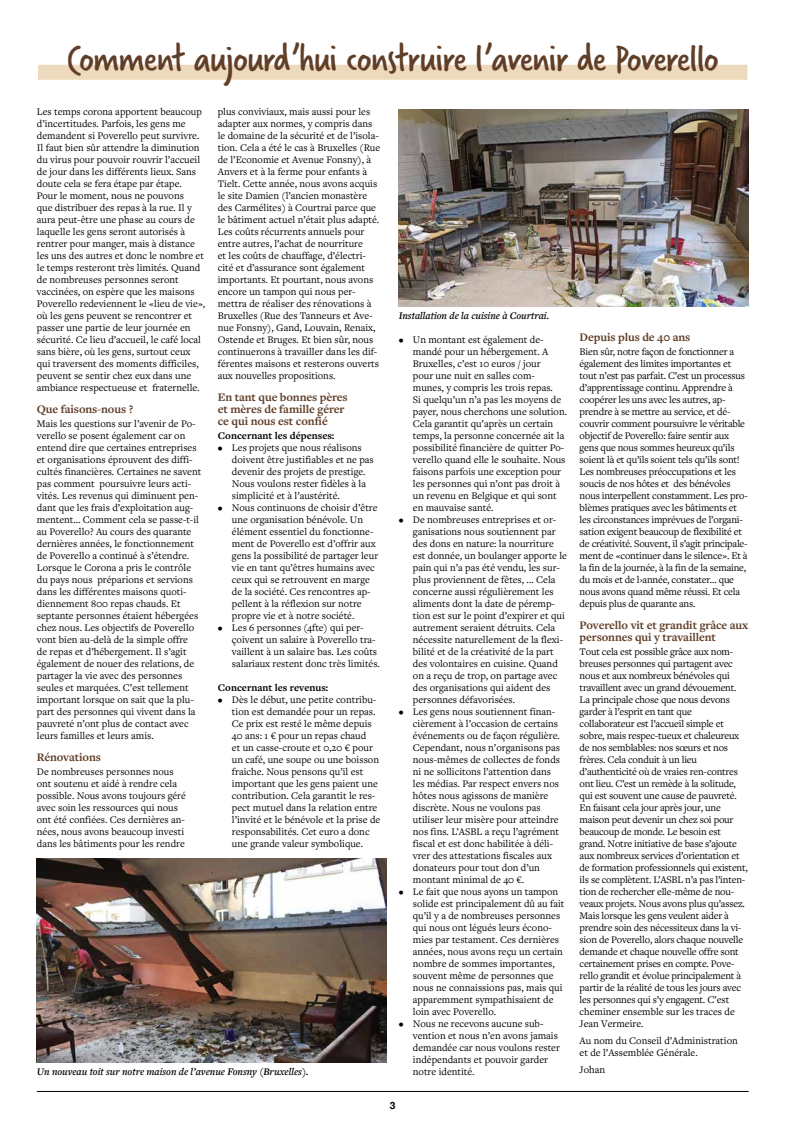
<style>
.page{position:relative;width:794px;height:1134px;background:#fff}
.page>*{position:absolute;margin:0;border:0;box-sizing:border-box;transform-origin:0 0}
.t1{font:41px "Verveine";letter-spacing:-.02em;color:#603e27}
.t2{font:700 12px/12px "Freight Text Pro";letter-spacing:-.01em;color:#603e27}
.t3{font:10.5px/12px "Freight Text Pro";color:#000}
.t4{font:10.5px/12px "Freight Text Pro";letter-spacing:-.02em;color:#000}
.t5{font:italic 600 10.5px "Freight Text Pro";letter-spacing:-.005em;color:#000}
.t6{font:700 10.5px "Freight Text Pro";color:#000}
.t7{font:700 10px "Helvetica Neue";color:#000}
</style>
<div class="page">
<hr style="left:37px;top:1091px;width:711px;height:1px;background:#000">
<div style="left:38px;top:65px;width:709px;height:15px;background:#edd9bb"></div>
<img style="left:399px;top:109px;width:349px;height:198px">
<img style="left:37px;top:859px;width:350px;height:204px">
<h1 class="t1" style="left:67px;top:31px;width:653px">Comment aujourd’hui construire l’avenir de Poverello</h1>
<p class="t3" style="left:37px;top:105px;width:170px">Les temps corona apportent beaucoup d’incertitudes. Parfois, les gens me demandent si Poverello peut survivre.<br>Il faut bien sûr attendre la diminution du virus pour pouvoir rouvrir l’accueil de jour dans les différents lieux. Sans doute cela se fera étape par étape.<br>Pour le moment, nous ne pouvons<br>que distribuer des repas à la rue. Il y aura peut-être une phase au cours de laquelle les gens seront autorisés à rentrer pour manger, mais à distance les uns des autres et donc le nombre et le temps resteront très limités. Quand de nombreuses personnes seront vaccinées, on espère que les maisons Poverello redeviennent le «lieu de vie», où les gens peuvent se rencontrer et passer une partie de leur journée en sécurité. Ce lieu d’accueil, le café local sans bière, où les gens, surtout ceux qui traversent des moments difficiles, peuvent se sentir chez eux dans une ambiance respectueuse et fraternelle.</p>
<p class="t2" style="left:37px;top:402px;width:98px">Que faisons-nous ?</p>
<p class="t3" style="left:37px;top:417px;width:166px">Mais les questions sur l’avenir de Po&shy;verello se posent également car on entend dire que certaines entreprises et organisations éprouvent des diffi&shy;cultés financières. Certaines ne savent pas comment poursuivre leurs acti&shy;vités. Les revenus qui diminuent pen&shy;dant que les frais d’exploitation aug&shy;mentent… Comment cela se passe-t-il au Poverello? Au cours des quarante dernières années, le fonctionnement de Poverello a continué à s’étendre.<br>Lorsque le Corona a pris le contrôle du pays nous préparions et servions dans les différentes maisons quoti&shy;diennement 800 repas chauds. Et septante personnes étaient hébergées chez nous. Les objectifs de Poverello vont bien au-delà de la simple offre<br>de repas et d’hébergement. Il s’agit également de nouer des relations, de partager la vie avec des personnes seules et marquées. C’est tellement important lorsque on sait que la plu&shy;part des personnes qui vivent dans la pauvreté n’ont plus de contact avec leurs familles et leurs amis.</p>
<p class="t2" style="left:37px;top:750px;width:66px">Rénovations</p>
<p class="t3" style="left:37px;top:765px;width:151px">De nombreuses personnes nous ont soutenu et aidé à rendre cela possible. Nous avons toujours géré avec soin les ressources qui nous ont été confiées. Ces dernières an&shy;nées, nous avons beaucoup investi dans les bâtiments pour les rendre</p>
<p class="t3" style="left:218px;top:105px;width:164px">plus conviviaux, mais aussi pour les adapter aux normes, y compris dans le domaine de la sécurité et de l’isola&shy;tion. Cela a été le cas à Bruxelles (Rue de l’Economie et Avenue Fonsny), à Anvers et à la ferme pour enfants à Tielt. Cette année, nous avons acquis le site Damien (l’ancien monastère des Carmélites) à Courtrai parce que le bâtiment actuel n’était plus adapté.<br>Les coûts récurrents annuels pour entre autres, l’achat de nourriture<br>et les coûts de chauffage, d’électri&shy;cité et d’assurance sont également importants. Et pourtant, nous avons encore un tampon qui nous per&shy;mettra de réaliser des rénovations à Bruxelles (Rue des Tanneurs et Ave&shy;nue Fonsny), Gand, Louvain, Renaix, Ostende et Bruges. Et bien sûr, nous continuerons à travailler dans les dif&shy;férentes maisons et resterons ouverts aux nouvelles propositions.</p>
<p class="t2" style="left:218px;top:390px;width:131px">En tant que bonnes pères et mères de famille gérer ce qui nous est confié</p>
<p class="t6" style="left:218px;top:428px;width:118px">Concernant les dépenses:</p>
<p class="t3" style="left:232px;top:441px;width:143px;text-indent:-14px">• Les projets que nous réalisons doivent être justifiables et ne pas devenir des projets de prestige.<br>Nous voulons rester fidèles à la simplicité et à l’austérité.</p>
<p class="t3" style="left:232px;top:501px;width:148px;text-indent:-14px">• Nous continuons de choisir d’être une organisation bénévole. Un élément essentiel du fonctionne&shy;ment de Poverello est d’offrir aux gens la possibilité de partager leur vie en tant qu’êtres humains avec ceux qui se retrouvent en marge de la société. Ces rencontres ap&shy;pellent à la réflexion sur notre propre vie et à notre société.</p>
<p class="t3" style="left:232px;top:621px;width:149px;text-indent:-14px">• Les 6 personnes (4fte) qui per&shy;çoivent un salaire à Poverello tra&shy;vaillent à un salaire bas. Les coûts salariaux restent donc très limités.</p>
<p class="t6" style="left:218px;top:680px;width:112px">Concernant les revenus:</p>
<p class="t3" style="left:232px;top:693px;width:150px;text-indent:-14px">• Dès le début, une petite contribu&shy;tion est demandée pour un repas.<br>Ce prix est resté le même depuis<br>40 ans: 1 € pour un repas chaud<br>et un casse-croute et 0,20 € pour un café, une soupe ou une boisson fraiche. Nous pensons qu’il est important que les gens paient une contribution. Cela garantit le res&shy;pect mutuel dans la relation entre l’invité et le bénévole et la prise de responsabilités. Cet euro a donc une grande valeur symbolique.</p>
<p class="t5" style="left:37px;top:1064px;width:273px">Un nouveau toit sur notre maison de l’avenue Fonsny (Bruxelles).</p>
<p class="t5" style="left:399px;top:308px;width:152px">Installation de la cuisine à Courtrai.</p>
<p class="t3" style="left:413px;top:333px;width:156px;text-indent:-14px">• Un montant est également de&shy;mandé pour un hébergement. A<br>Bruxelles, c’est 10 euros / jour<br>pour une nuit en salles com&shy;munes, y compris les trois repas.<br>Si quelqu’un n’a pas les moyens de payer, nous cherchons une solution.<br>Cela garantit qu’après un certain temps, la personne concernée ait la possibilité financière de quitter Po&shy;verello quand elle le souhaite. Nous faisons parfois une exception pour les personnes qui n’ont pas droit à un revenu en Belgique et qui sont en mauvaise santé.</p>
<p class="t3" style="left:413px;top:513px;width:156px;text-indent:-14px">• De nombreuses entreprises et or&shy;ganisations nous soutiennent par des dons en nature: la nourriture est donnée, un boulanger apporte le pain qui n’a pas été vendu, les sur&shy;plus proviennent de fêtes, ... Cela concerne aussi régulièrement les aliments dont la date de péremp&shy;tion est sur le point d’expirer et qui autrement seraient détruits. Cela nécessite naturellement de la flexi&shy;bilité et de la créativité de la part des volontaires en cuisine. Quand on a reçu de trop, on partage avec des organisations qui aident des personnes défavorisées.</p>
<p class="t3" style="left:413px;top:705px;width:149px;text-indent:-14px">• Les gens nous soutiennent finan&shy;cièrement à l’occasion de certains événements ou de façon régulière.<br>Cependant, nous n’organisons pas nous-mêmes de collectes de fonds ni ne sollicitons l’attention dans les médias. Par respect envers nos hôtes nous agissons de manière discrète. Nous ne voulons pas utiliser leur misère pour atteindre nos fins. L’ASBL a reçu l’agrément fiscal et est donc habilitée à déli&shy;vrer des attestations fiscales aux donateurs pour tout don d’un montant minimal de 40 €.</p>
<p class="t3" style="left:413px;top:885px;width:153px;text-indent:-14px">• Le fait que nous ayons un tampon solide est principalement dû au fait qu’il y a de nombreuses personnes qui nous ont légués leurs écono&shy;mies par testament. Ces dernières années, nous avons reçu un certain nombre de sommes importantes, souvent même de personnes que nous ne connaissions pas, mais qui apparemment sympathisaient de loin avec Poverello.</p>
<p class="t3" style="left:413px;top:1017px;width:149px;text-indent:-14px">• Nous ne recevons aucune sub&shy;vention et nous n’en avons jamais demandée car nous voulons rester indépendants et pouvoir garder notre identité.</p>
<p class="t7" style="left:390px;top:1098px;width:7px">3</p>
<p class="t2" style="left:579px;top:330px;width:112px">Depuis plus de 40 ans</p>
<p class="t4" style="left:579px;top:345px;width:170px">Bien sûr, notre façon de fonctionner a également des limites importantes et tout n’est pas parfait. C’est un processus d’apprentissage continu. Apprendre à coopérer les uns avec les autres, ap&shy;prendre à se mettre au service, et dé&shy;couvrir comment poursuivre le véritable objectif de Poverello: faire sentir aux gens que nous sommes heureux qu’ils soient là et qu’ils soient tels qu’ils sont!<br>Les nombreuses préoccupations et les soucis de nos hôtes et des bénévoles nous interpellent constamment. Les pro&shy;blèmes pratiques avec les bâtiments et les circonstances imprévues de l’organi&shy;sation exigent beaucoup de flexibilité et de créativité. Souvent, il s’agit principale&shy;ment de «continuer dans le silence». Et à la fin de la journée, à la fin de la semaine, du mois et de l›année, constater… que nous avons quand même réussi. Et cela depuis plus de quarante ans.</p>
<p class="t2" style="left:579px;top:618px;width:170px">Poverello vit et grandit grâce aux personnes qui y travaillent</p>
<p class="t4" style="left:579px;top:645px;width:170px">Tout cela est possible grâce aux nom&shy;breuses personnes qui partagent avec nous et aux nombreux bénévoles qui travaillent avec un grand dévouement.<br>La principale chose que nous devons garder à l’esprit en tant que collaborateur est l’accueil simple et sobre, mais respec-tueux et chaleureux de nos semblables: nos sœurs et nos frères. Cela conduit à un lieu d’authenticité où de vraies ren-contres ont lieu. C’est un remède à la solitude, qui est souvent une cause de pauvreté.<br>En faisant cela jour après jour, une maison peut devenir un chez soi pour beaucoup de monde. Le besoin est grand. Notre initiative de base s’ajoute aux nombreux services d’orientation et de formation professionnels qui existent, ils se complètent. L’ASBL n’a pas l’inten&shy;tion de rechercher elle-même de nou&shy;veaux projets. Nous avons plus qu’assez.<br>Mais lorsque les gens veulent aider à prendre soin des nécessiteux dans la vi&shy;sion de Poverello, alors chaque nouvelle demande et chaque nouvelle offre sont certainement prises en compte. Pove&shy;rello grandit et évolue principalement à partir de la réalité de tous les jours avec les personnes qui s’y engagent. C’est cheminer ensemble sur les traces de Jean Vermeire.</p>
<p class="t3" style="left:579px;top:1034px;width:160px">Au nom du Conseil d’Administration et de l’Assemblée Générale.</p>
<p class="t3" style="left:579px;top:1063px;width:27px">Johan</p>
</div>
